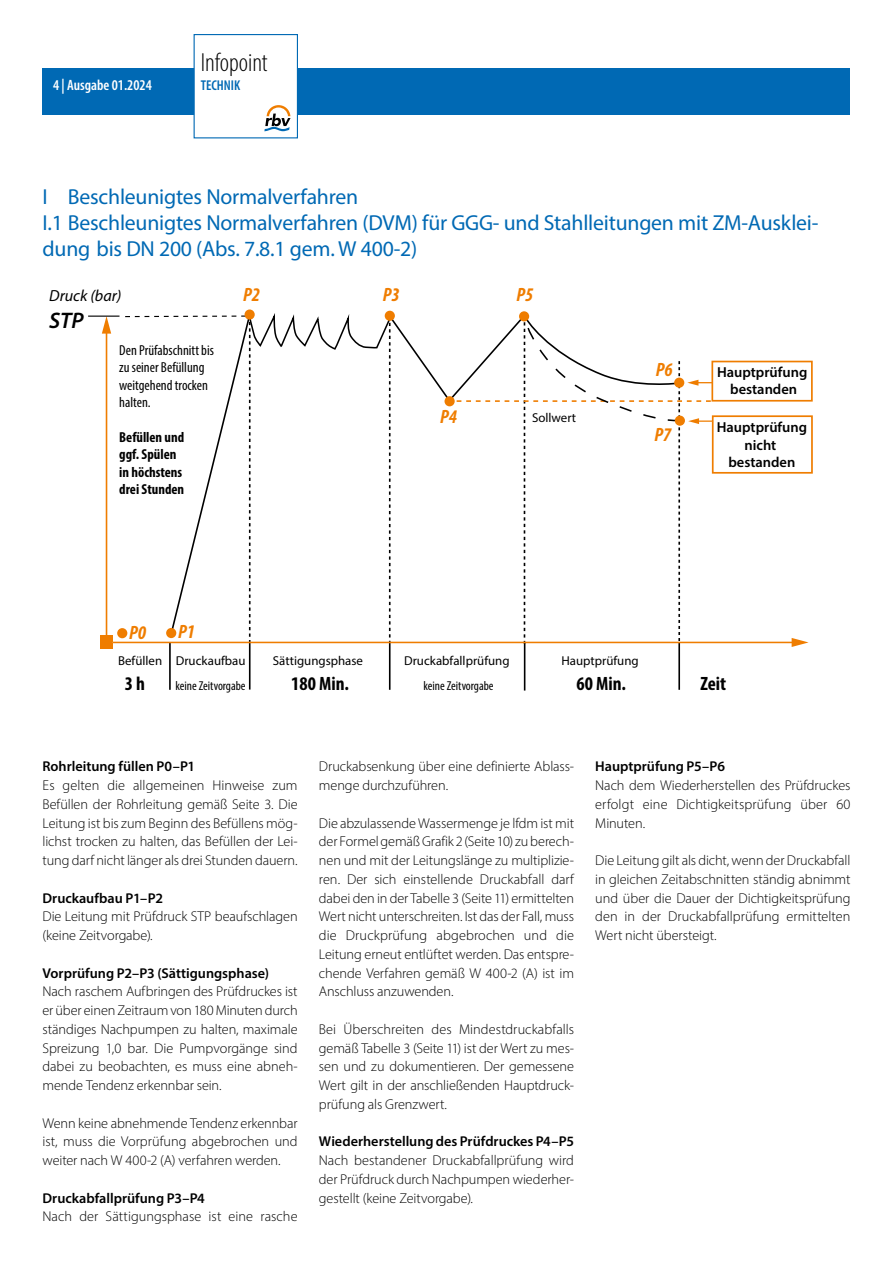
<style>
.page{position:relative;width:893px;height:1263px;background:#fff}
.page>*{position:absolute;margin:0;border:0;box-sizing:border-box;transform-origin:0 0}
.Headline{font:300 condensed 26.25px "Myriad Pro";color:#000}
.t1{font:italic 600 22.5px "Myriad Pro";color:#000}
.Headline-2{font:21.75px/26.1px "Myriad Pro";letter-spacing:-.01em;color:#0069b4}
.t2{font:700 condensed 19.35px "Myriad Pro";color:#000}
.t3{font:italic 700 condensed 19.35px "Myriad Pro";color:#ef7d00}
.t4{font:italic 16.05px "Myriad Pro";color:#000}
.t5{font:600 condensed 15px "Myriad Pro";color:#fff}
.t6{font:condensed 14.55px/17.4px "Myriad Pro";color:#000}
.t7{font:600 14.55px/17.4px "Myriad Pro";color:#000;text-align:center}
.t8{font:700 condensed 14.55px/17.4px "Myriad Pro";color:#000}
.t9{font:300 14.25px/18.8px "Myriad Pro";letter-spacing:-.005em;color:#000;text-align:justify}
.t10{font:600 14.25px "Myriad Pro";color:#000}
.Headline-3{font:600 condensed 14.25px "Myriad Pro";color:#0069b4}
.t11{font:12.9px "Myriad Pro";color:#000}
.t12{font:condensed 12.9px "Myriad Pro";color:#000}
</style>
<div class="page">
<div style="left:43px;top:68px;width:807px;height:47px;background:#0069b4"></div>
<div style="left:194px;top:34px;width:104px;height:104px;background:#fff;border:1px solid #0069b4"></div>
<svg style="left:264px;top:105px;width:27px;height:26px"></svg>
<div style="left:712px;top:415px;width:101px;height:59px;border:2px solid #ef7d00"></div>
<div style="left:711px;top:361px;width:102px;height:41px;border:2px solid #ef7d00"></div>
<hr style="left:106px;top:330px;width:1px;height:311px;background:#ef7d00">
<svg style="left:102px;top:317px;width:9px;height:17px"></svg>
<div style="left:100px;top:635px;width:13px;height:14px;background:#ef7d00"></div>
<hr style="left:88px;top:316px;width:31px;height:1px;background:#000">
<hr style="left:249px;top:642px;width:2px;height:47px;background:#000">
<hr style="left:389px;top:642px;width:2px;height:48px;background:#000">
<hr style="left:524px;top:643px;width:1px;height:47px;background:#000">
<hr style="left:169px;top:642px;width:2px;height:48px;background:#000">
<svg style="left:123px;top:310px;width:590px;height:334px"></svg>
<div style="left:675px;top:416px;width:10px;height:10px;background:#ef7d00;border-radius:50%"></div>
<div style="left:117px;top:628px;width:10px;height:10px;background:#ef7d00;border-radius:50%"></div>
<hr style="left:678px;top:642px;width:2px;height:48px;background:#000">
<hr style="left:112px;top:642px;width:683px;height:1px;background:#ef7d00">
<svg style="left:792px;top:638px;width:17px;height:9px"></svg>
<p class="t5" style="left:53px;top:76px;width:100px">4 | Ausgabe 01.2024</p>
<p class="Headline" style="left:201px;top:46px;width:69px">Infopoint</p>
<p class="Headline-3" style="left:201px;top:77px;width:41px">TECHNIK</p>
<p class="Headline-2" style="left:43px;top:183px;width:317px">I Beschleunigtes Normalverfahren</p>
<p class="Headline-2" style="left:43px;top:209px;width:777px">I.1 Beschleunigtes Normalverfahren (DVM) für GGG- und Stahlleitungen mit ZM-Ausklei&shy;dung bis DN 200 (Abs. 7.8.1 gem. W 400-2)</p>
<p class="t4" style="left:49px;top:285px;width:74px">Druck (bar)</p>
<p class="t1" style="left:49px;top:306px;width:36px">STP</p>
<p class="t6" style="left:119px;top:341px;width:96px">Den Prüfabschnitt bis zu seiner Befüllung weitgehend trocken halten.</p>
<p class="t8" style="left:119px;top:428px;width:67px">Befüllen und ggf. Spülen in höchstens drei Stunden</p>
<p class="t3" style="left:243px;top:282px;width:18px">P2</p>
<p class="t3" style="left:383px;top:282px;width:18px">P3</p>
<p class="t3" style="left:517px;top:282px;width:18px">P5</p>
<p class="t3" style="left:440px;top:405px;width:18px">P4</p>
<p class="t11" style="left:532px;top:410px;width:46px">Sollwert</p>
<p class="t3" style="left:656px;top:358px;width:18px">P6</p>
<p class="t3" style="left:655px;top:422px;width:18px">P7</p>
<p class="t7" style="left:717px;top:363px;width:92px">Hauptprüfung bestanden</p>
<p class="t7" style="left:717px;top:418px;width:92px">Hauptprüfung nicht bestanden</p>
<p class="t3" style="left:129px;top:620px;width:18px">P0</p>
<p class="t3" style="left:178px;top:620px;width:18px">P1</p>
<p class="t11" style="left:118px;top:653px;width:129px">Befüllen Druckaufbau</p>
<p class="t11" style="left:273px;top:653px;width:92px">Sättigungsphase</p>
<p class="t11" style="left:404px;top:653px;width:107px">Druckabfallprüfung</p>
<p class="t11" style="left:561px;top:653px;width:79px">Hauptprüfung</p>
<p class="t2" style="left:125px;top:672px;width:22px">3 h</p>
<p class="t12" style="left:175px;top:678px;width:72px">keine Zeitvorgabe</p>
<p class="t2" style="left:291px;top:671px;width:59px">180 Min.</p>
<p class="t12" style="left:423px;top:678px;width:72px">keine Zeitvorgabe</p>
<p class="t2" style="left:576px;top:671px;width:51px">60 Min.</p>
<p class="t2" style="left:700px;top:671px;width:27px">Zeit</p>
<p class="t10" style="left:43px;top:757px;width:154px">Rohrleitung füllen P0–P1</p>
<p class="t9" style="left:43px;top:776px;width:257px">Es gelten die allgemeinen Hinweise zum Befüllen der Rohrleitung gemäß Seite 3. Die Leitung ist bis zum Beginn des Befüllens mög&shy;lichst trocken zu halten, das Befüllen der Lei&shy;tung darf nicht länger als drei Stunden dauern.</p>
<p class="t10" style="left:43px;top:889px;width:122px">Druckaufbau P1–P2</p>
<p class="t9" style="left:43px;top:907px;width:257px">Die Leitung mit Prüfdruck STP beaufschlagen (keine Zeitvorgabe).</p>
<p class="t10" style="left:43px;top:964px;width:228px">Vorprüfung P2–P3 (Sättigungsphase)</p>
<p class="t9" style="left:43px;top:982px;width:257px">Nach raschem Aufbringen des Prüfdruckes ist er über einen Zeitraum von 180 Minuten durch ständiges Nachpumpen zu halten, maximale Spreizung 1,0 bar. Die Pumpvorgänge sind dabei zu beobachten, es muss eine abneh&shy;mende Tendenz erkennbar sein.</p>
<p class="t9" style="left:43px;top:1113px;width:257px">Wenn keine abnehmende Tendenz erkennbar ist, muss die Vorprüfung abgebrochen und weiter nach W 400-2 (A) verfahren werden.</p>
<p class="t10" style="left:43px;top:1189px;width:164px">Druckabfallprüfung P3–P4</p>
<p class="t9" style="left:43px;top:1207px;width:257px">Nach der Sättigungsphase ist eine rasche</p>
<p class="t9" style="left:319px;top:757px;width:257px">Druckabsenkung über eine definierte Ablass&shy;menge durchzuführen.</p>
<p class="t9" style="left:319px;top:813px;width:257px">Die abzulassende Wassermenge je lfdm ist mit der Formel gemäß Grafik 2 (Seite 10) zu berech&shy;nen und mit der Leitungslänge zu multiplizie&shy;ren. Der sich einstellende Druckabfall darf dabei den in der Tabelle 3 (Seite 11) ermittelten Wert nicht unterschreiten. Ist das der Fall, muss die Druckprüfung abgebrochen und die Leitung erneut entlüftet werden. Das entspre&shy;chende Verfahren gemäß W 400-2 (A) ist im Anschluss anzuwenden.</p>
<p class="t9" style="left:319px;top:1020px;width:257px">Bei Überschreiten des Mindestdruckabfalls gemäß Tabelle 3 (Seite 11) ist der Wert zu mes&shy;sen und zu dokumentieren. Der gemessene Wert gilt in der anschließenden Hauptdruck&shy;prüfung als Grenzwert.</p>
<p class="t10" style="left:319px;top:1132px;width:257px">Wiederherstellung des Prüfdruckes P4–P5</p>
<p class="t9" style="left:319px;top:1151px;width:257px">Nach bestandener Druckabfallprüfung wird der Prüfdruck durch Nachpumpen wiederher&shy;gestellt (keine Zeitvorgabe).</p>
<p class="t10" style="left:595px;top:757px;width:131px">Hauptprüfung P5–P6</p>
<p class="t9" style="left:595px;top:776px;width:257px">Nach dem Wiederherstellen des Prüfdruckes erfolgt eine Dichtigkeitsprüfung über 60<br>Minuten.</p>
<p class="t9" style="left:595px;top:851px;width:257px">Die Leitung gilt als dicht, wenn der Druckabfall in gleichen Zeitabschnitten ständig abnimmt und über die Dauer der Dichtigkeitsprüfung den in der Druckabfallprüfung ermittelten Wert nicht übersteigt.</p>
</div>
